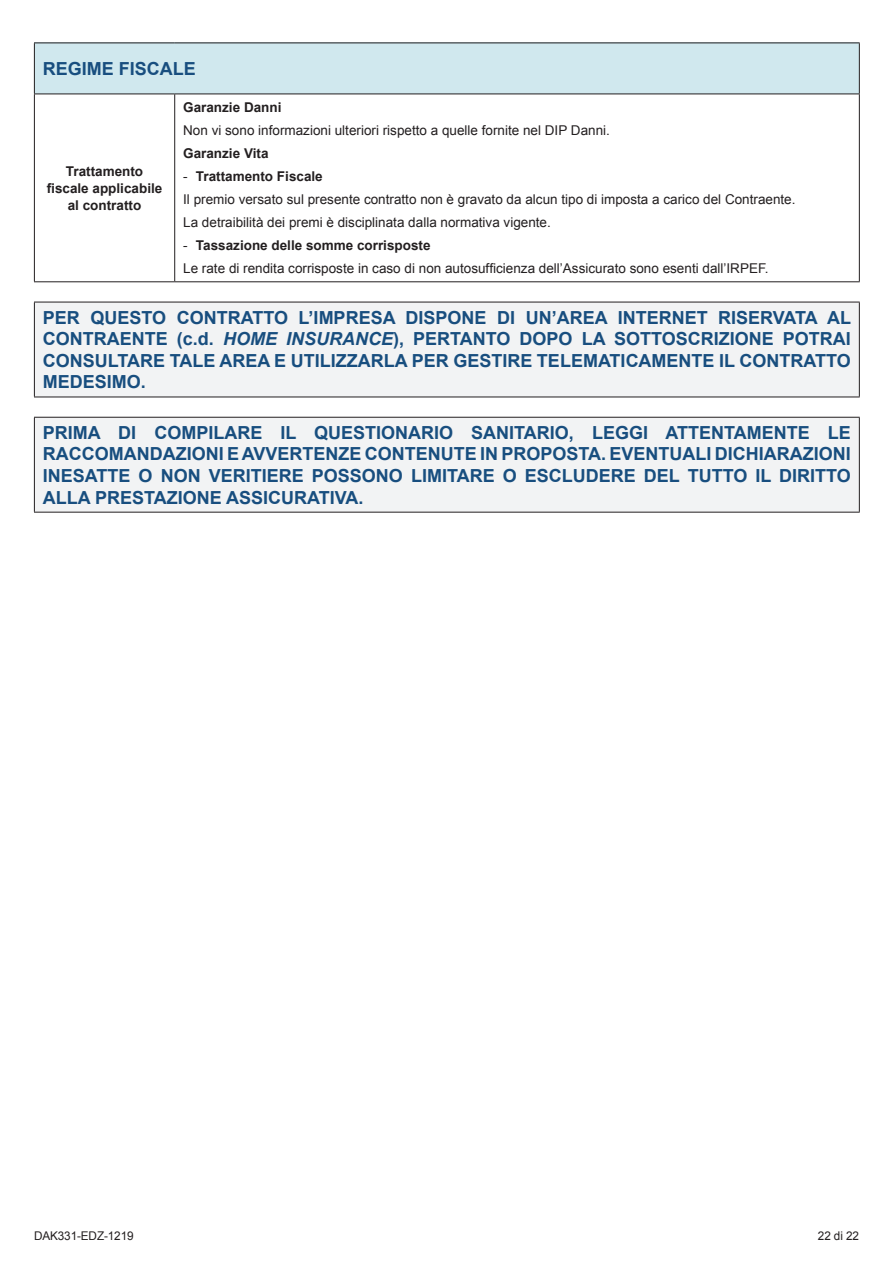
<style>
.page{position:relative;width:893px;height:1263px;background:#fff}
.page>*{position:absolute;margin:0;border:0;box-sizing:border-box;transform-origin:0 0}
.t1{font:700 18px/21.6px "Arial";color:#184e7f;text-align:justify}
.t2{font:13.5px/23px "Arial";color:#231f20}
.t3{font:700 13.5px/17.2px "Arial";color:#231f20;text-align:center}
.t4{font:12px "Arial";letter-spacing:-.01em;color:#231f20}
.s1{font-weight:700}
.s2{font-style:italic}
</style>
<div class="page">
<div style="left:34px;top:43px;width:825px;height:51px;background:#d0e8ee"></div>
<hr style="left:34px;top:43px;width:141px;height:1px;background:#231f20">
<hr style="left:34px;top:43px;width:1px;height:51px;background:#231f20">
<hr style="left:175px;top:43px;width:685px;height:1px;background:#231f20">
<hr style="left:859px;top:43px;width:1px;height:51px;background:#231f20">
<hr style="left:34px;top:94px;width:141px;height:1px;background:#231f20">
<hr style="left:34px;top:94px;width:1px;height:187px;background:#231f20">
<hr style="left:175px;top:94px;width:685px;height:1px;background:#231f20">
<hr style="left:174px;top:94px;width:1px;height:187px;background:#231f20">
<hr style="left:859px;top:94px;width:1px;height:187px;background:#231f20">
<hr style="left:34px;top:281px;width:141px;height:1px;background:#231f20">
<hr style="left:175px;top:281px;width:685px;height:1px;background:#231f20">
<div style="left:34px;top:302px;width:825px;height:95px;background:#f2f3f4"></div>
<hr style="left:34px;top:302px;width:826px;height:1px;background:#231f20">
<hr style="left:34px;top:302px;width:1px;height:95px;background:#231f20">
<hr style="left:859px;top:302px;width:1px;height:95px;background:#231f20">
<hr style="left:34px;top:397px;width:826px;height:1px;background:#231f20">
<div style="left:34px;top:417px;width:825px;height:95px;background:#f2f3f4"></div>
<hr style="left:34px;top:417px;width:826px;height:1px;background:#231f20">
<hr style="left:34px;top:418px;width:1px;height:94px;background:#231f20">
<hr style="left:859px;top:418px;width:1px;height:94px;background:#231f20">
<hr style="left:34px;top:512px;width:826px;height:1px;background:#231f20">
<p class="t1" style="left:43px;top:58px;width:155px">REGIME FISCALE</p>
<p class="t3" style="left:183px;top:99px;width:100px">Garanzie Danni</p>
<p class="t2" style="left:183px;top:119px;width:428px">Non vi sono informazioni ulteriori rispetto a quelle fornite nel DIP Danni.</p>
<p class="t3" style="left:183px;top:145px;width:87px">Garanzie Vita</p>
<p class="t2" style="left:183px;top:165px;width:614px">- <span class="s1">Trattamento Fiscale<br></span>Il premio versato sul presente contratto non è gravato da alcun tipo di imposta a carico del Contraente.<br>La detraibilità dei premi è disciplinata dalla normativa vigente.</p>
<p class="t2" style="left:183px;top:234px;width:587px">- <span class="s1">Tassazione delle somme corrisposte<br></span>Le rate di rendita corrisposte in caso di non autosufficienza dell’Assicurato sono esenti dall’IRPEF.</p>
<p class="t1" style="left:43px;top:307px;width:810px">PER QUESTO CONTRATTO L’IMPRESA DISPONE DI UN’AREA INTERNET RISERVATA AL CONTRAENTE (c.d. <span class="s2">HOME INSURANCE</span>), PERTANTO DOPO LA SOTTOSCRIZIONE POTRAI CONSULTARE TALE AREA E UTILIZZARLA PER GESTIRE TELEMATICAMENTE IL CONTRATTO MEDESIMO.</p>
<p class="t1" style="left:43px;top:422px;width:809px">PRIMA DI COMPILARE IL QUESTIONARIO SANITARIO, LEGGI ATTENTAMENTE LE RACCOMANDAZIONI E AVVERTENZE CONTENUTE IN PROPOSTA. EVENTUALI DICHIARAZIONI INESATTE O NON VERITIERE POSSONO LIMITARE O ESCLUDERE DEL TUTTO IL DIRITTO ALLA PRESTAZIONE ASSICURATIVA.</p>
<p class="t3" style="left:47px;top:163px;width:117px">Trattamento fiscale applicabile al contratto</p>
<p class="t4" style="left:34px;top:1228px;width:101px">DAK331-EDZ-1219</p>
<p class="t4" style="left:818px;top:1228px;width:43px">22 di 22</p>
</div>
